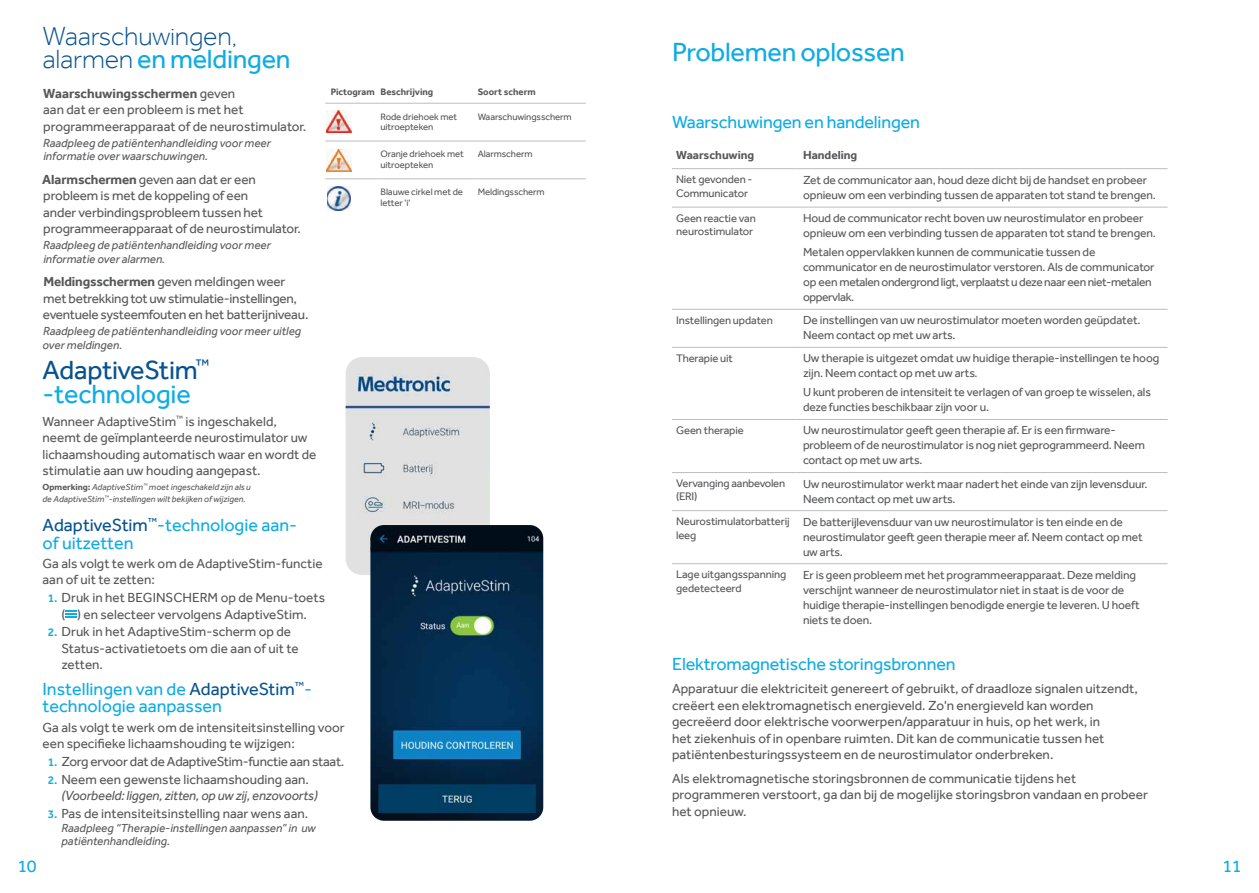
<style>
.page{position:relative;width:1259px;height:893px;background:#fff}
.page>*{position:absolute;margin:0;border:0;box-sizing:border-box;transform-origin:0 0}
.t1{font:300 27px/23.4px "Effra";letter-spacing:-.01em;color:#07528e}
.t2{font:27px/23.4px "Effra";letter-spacing:-.01em;color:#07528e}
.t3{font:27px "Effra";letter-spacing:-.01em;color:#0face3}
.t4{font:18px/17.2px "Effra";letter-spacing:-.005em;color:#0face3}
.t5{font:13.5px/16.5px "Effra";color:#57585a}
.t6{font:13.5px/16.5px "Effra";letter-spacing:-.02em;color:#57585a}
.t7{font:italic 13.5px/16.5px "Effra";letter-spacing:-.01em;color:#57585a}
.t8{font:12px/15px "Effra";letter-spacing:-.01em;color:#57585a}
.t9{font:italic 12px/13.5px "Effra";color:#57585a}
.t10{font:700 12px "Effra";color:#57585a}
.t11{font:11.25px/13.5px "Effra";letter-spacing:-.01em;color:#57585a}
.t12{font:9.6px/10.8px "Effra";letter-spacing:-.01em;color:#57585a}
.t13{font:700 9.6px "Effra";color:#57585a}
.t14{font:italic 9px/12px "Effra";color:#57585a}
.s1{font-weight:400;color:#0face3}
.s2{font-weight:700}
.s3{color:#0face3}
.s4{font-weight:700;font-style:normal}
.s5{color:#07528e}
.s6{font-weight:500;font-size:12px;color:#0face3}
.s7{font-weight:500;font-style:normal;font-size:12px;color:#0face3}
.s8{font-style:normal}
</style>
<div class="page">
<hr style="left:325px;top:103px;width:55px;height:1px;background:#bcbdc0">
<hr style="left:380px;top:103px;width:98px;height:1px;background:#bcbdc0">
<hr style="left:478px;top:103px;width:108px;height:1px;background:#bcbdc0">
<hr style="left:325px;top:141px;width:55px;height:1px;background:#bcbdc0">
<hr style="left:380px;top:141px;width:98px;height:1px;background:#bcbdc0">
<hr style="left:478px;top:141px;width:108px;height:1px;background:#bcbdc0">
<hr style="left:325px;top:179px;width:55px;height:1px;background:#bcbdc0">
<hr style="left:380px;top:179px;width:98px;height:1px;background:#bcbdc0">
<hr style="left:478px;top:179px;width:108px;height:1px;background:#bcbdc0">
<img style="left:327px;top:186px;width:24px;height:25px">
<img style="left:326px;top:110px;width:26px;height:23px">
<img style="left:326px;top:149px;width:26px;height:22px">
<svg style="left:65px;top:611px;width:12px;height:7px"></svg>
<hr style="left:672px;top:207px;width:124px;height:1px;background:#bcbdc0">
<hr style="left:796px;top:207px;width:371px;height:1px;background:#bcbdc0">
<hr style="left:672px;top:309px;width:124px;height:1px;background:#bcbdc0">
<hr style="left:796px;top:309px;width:371px;height:1px;background:#bcbdc0">
<hr style="left:672px;top:347px;width:124px;height:1px;background:#bcbdc0">
<hr style="left:796px;top:347px;width:371px;height:1px;background:#bcbdc0">
<hr style="left:672px;top:419px;width:124px;height:1px;background:#bcbdc0">
<hr style="left:796px;top:419px;width:371px;height:1px;background:#bcbdc0">
<hr style="left:672px;top:472px;width:124px;height:1px;background:#bcbdc0">
<hr style="left:796px;top:472px;width:371px;height:1px;background:#bcbdc0">
<hr style="left:672px;top:510px;width:124px;height:1px;background:#bcbdc0">
<hr style="left:796px;top:510px;width:371px;height:1px;background:#bcbdc0">
<hr style="left:672px;top:563px;width:124px;height:1px;background:#bcbdc0">
<hr style="left:796px;top:563px;width:371px;height:1px;background:#bcbdc0">
<hr style="left:672px;top:168px;width:124px;height:1px;background:#bcbdc0">
<hr style="left:796px;top:168px;width:371px;height:1px;background:#bcbdc0">
<img style="left:345px;top:357px;width:145px;height:218px">
<img style="left:370px;top:525px;width:173px;height:296px">
<h1 class="t1" style="left:43px;top:24px;width:249px">Waarschuwingen, alarmen <span class="s1">en meldingen</span></h1>
<p class="t5" style="left:43px;top:85px;width:265px"><span class="s2">Waarschuwingsschermen</span> geven<br>aan dat er een probleem is met het programmeerapparaat of de neurostimulator.</p>
<p class="t9" style="left:43px;top:136px;width:229px">Raadpleeg de patiëntenhandleiding voor meer informatie over waarschuwingen.</p>
<p class="t5" style="left:42px;top:171px;width:260px"><span class="s2">Alarmschermen</span> geven aan dat er een probleem is met de koppeling of een<br>ander verbindingsprobleem tussen het programmeerapparaat of de neurostimulator.</p>
<p class="t9" style="left:43px;top:239px;width:229px">Raadpleeg de patiëntenhandleiding voor meer informatie over alarmen.</p>
<p class="t6" style="left:43px;top:273px;width:267px"><span class="s2">Meldingsschermen</span> geven meldingen weer met betrekking tot uw stimulatie-instellingen, eventuele systeemfouten en het batterijniveau.</p>
<p class="t9" style="left:42px;top:325px;width:260px">Raadpleeg de patiëntenhandleiding voor meer uitleg over meldingen.</p>
<h1 class="t2" style="left:43px;top:358px;width:168px">AdaptiveStim<sup>™ </sup><span class="s3">-technologie</span></h1>
<p class="t5" style="left:43px;top:413px;width:275px">Wanneer AdaptiveStim<sup>™</sup> is ingeschakeld, neemt de geïmplanteerde neurostimulator uw lichaamshouding automatisch waar en wordt de stimulatie aan uw houding aangepast.</p>
<p class="t14" style="left:43px;top:481px;width:210px"><span class="s4">Opmerking:</span> AdaptiveStim<sup>™</sup> moet ingeschakeld zijn als u de AdaptiveStim<sup>™</sup>-instellingen wilt bekijken of wijzigen.</p>
<p class="t13" style="left:331px;top:86px;width:104px">Pictogram Beschrijving</p>
<p class="t13" style="left:478px;top:86px;width:60px">Soort scherm</p>
<p class="t12" style="left:380px;top:111px;width:78px">Rode driehoek met uitroepteken</p>
<p class="t12" style="left:478px;top:111px;width:96px">Waarschuwingsscherm</p>
<p class="t12" style="left:380px;top:149px;width:85px">Oranje driehoek met uitroepteken</p>
<p class="t12" style="left:478px;top:149px;width:56px">Alarmscherm</p>
<p class="t12" style="left:380px;top:186px;width:84px">Blauwe cirkel met de letter 'i'</p>
<p class="t12" style="left:478px;top:186px;width:69px">Meldingsscherm</p>
<h2 class="t4" style="left:43px;top:516px;width:256px"><span class="s5">AdaptiveStim</span><sup>™</sup>-technologie aan&shy;of uitzetten</h2>
<p class="t5" style="left:43px;top:555px;width:281px">Ga als volgt te werk om de AdaptiveStim-functie aan of uit te zetten:</p>
<p class="t5" style="left:48px;top:589px;width:279px;text-align:center"><span class="s6">1.</span> Druk in het BEGINSCHERM op de Menu-toets ( ) en selecteer vervolgens AdaptiveStim.</p>
<p class="t5" style="left:61px;top:623px;width:239px;text-indent:-13px"><span class="s6">2.</span> Druk in het AdaptiveStim-scherm op de<br>Status-activatietoets om die aan of uit te zetten.</p>
<h2 class="t4" style="left:43px;top:680px;width:271px">Instellingen van de <span class="s5">AdaptiveStim</span><sup>™</sup>- technologie aanpassen</h2>
<p class="t5" style="left:43px;top:719px;width:304px">Ga als volgt te werk om de intensiteitsinstelling voor een specifieke lichaamshouding te wijzigen:</p>
<p class="t6" style="left:48px;top:753px;width:298px"><span class="s6">1.</span> Zorg ervoor dat de AdaptiveStim-functie aan staat.</p>
<p class="t7" style="left:61px;top:771px;width:258px;text-indent:-13px"><span class="s7">2.</span> <span class="s8">Neem een gewenste lichaamshouding aan. </span>(Voorbeeld: liggen, zitten, op uw zij, enzovoorts)</p>
<p class="t5" style="left:48px;top:805px;width:262px"><span class="s6">3.</span> Pas de intensiteitsinstelling naar wens aan.</p>
<p class="t9" style="left:61px;top:821px;width:256px">Raadpleeg “Therapie-instellingen aanpassen” in uw patiëntenhandleiding.</p>
<h1 class="t3" style="left:672px;top:36px;width:234px">Problemen oplossen</h1>
<h2 class="t4" style="left:672px;top:113px;width:249px">Waarschuwingen en handelingen</h2>
<p class="t10" style="left:676px;top:147px;width:80px">Waarschuwing</p>
<p class="t10" style="left:803px;top:147px;width:56px">Handeling</p>
<p class="t11" style="left:676px;top:173px;width:78px">Niet gevonden -<br>Communicator</p>
<p class="t8" style="left:803px;top:172px;width:354px">Zet de communicator aan, houd deze dicht bij de handset en probeer opnieuw om een verbinding tussen de apparaten tot stand te brengen.</p>
<p class="t11" style="left:676px;top:211px;width:81px">Geen reactie van neurostimulator</p>
<p class="t8" style="left:803px;top:210px;width:354px">Houd de communicator recht boven uw neurostimulator en probeer opnieuw om een verbinding tussen de apparaten tot stand te brengen.</p>
<p class="t8" style="left:803px;top:244px;width:353px">Metalen oppervlakken kunnen de communicatie tussen de communicator en de neurostimulator verstoren. Als de communicator op een metalen ondergrond ligt, verplaatst u deze naar een niet-metalen oppervlak.</p>
<p class="t11" style="left:676px;top:313px;width:98px">Instellingen updaten</p>
<p class="t8" style="left:803px;top:313px;width:339px">De instellingen van uw neurostimulator moeten worden geüpdatet.<br>Neem contact op met uw arts.</p>
<p class="t11" style="left:676px;top:351px;width:58px">Therapie uit</p>
<p class="t8" style="left:803px;top:351px;width:358px">Uw therapie is uitgezet omdat uw huidige therapie-instellingen te hoog zijn. Neem contact op met uw arts.</p>
<p class="t8" style="left:803px;top:385px;width:349px">U kunt proberen de intensiteit te verlagen of van groep te wisselen, als deze functies beschikbaar zijn voor u.</p>
<p class="t11" style="left:676px;top:423px;width:69px">Geen therapie</p>
<p class="t8" style="left:803px;top:423px;width:344px">Uw neurostimulator geeft geen therapie af. Er is een firmware&shy;probleem of de neurostimulator is nog niet geprogrammeerd. Neem contact op met uw arts.</p>
<p class="t11" style="left:676px;top:476px;width:111px">Vervanging aanbevolen (ERI)</p>
<p class="t8" style="left:803px;top:476px;width:346px">Uw neurostimulator werkt maar nadert het einde van zijn levensduur.<br>Neem contact op met uw arts.</p>
<p class="t11" style="left:676px;top:514px;width:115px">Neurostimulatorbatterij leeg</p>
<p class="t8" style="left:803px;top:514px;width:341px">De batterijlevensduur van uw neurostimulator is ten einde en de neurostimulator geeft geen therapie meer af. Neem contact op met uw arts.</p>
<p class="t11" style="left:676px;top:567px;width:112px">Lage uitgangsspanning gedetecteerd</p>
<p class="t8" style="left:803px;top:567px;width:338px">Er is geen probleem met het programmeerapparaat. Deze melding verschijnt wanneer de neurostimulator niet in staat is de voor de huidige therapie-instellingen benodigde energie te leveren. U hoeft niets te doen.</p>
<h2 class="t4" style="left:672px;top:655px;width:285px">Elektromagnetische storingsbronnen</h2>
<p class="t5" style="left:672px;top:680px;width:467px">Apparatuur die elektriciteit genereert of gebruikt, of draadloze signalen uitzendt, creëert een elektromagnetisch energieveld. Zo'n energieveld kan worden gecreëerd door elektrische voorwerpen/apparatuur in huis, op het werk, in<br>het ziekenhuis of in openbare ruimten. Dit kan de communicatie tussen het patiëntenbesturingssysteem en de neurostimulator onderbreken.</p>
<p class="t5" style="left:672px;top:770px;width:477px">Als elektromagnetische storingsbronnen de communicatie tijdens het programmeren verstoort, ga dan bij de mogelijke storingsbron vandaan en probeer het opnieuw.</p>
<h2 class="t4" style="left:17px;top:857px;width:21px">10</h2>
<h2 class="t4" style="left:1222px;top:857px;width:21px">11</h2>
</div>
